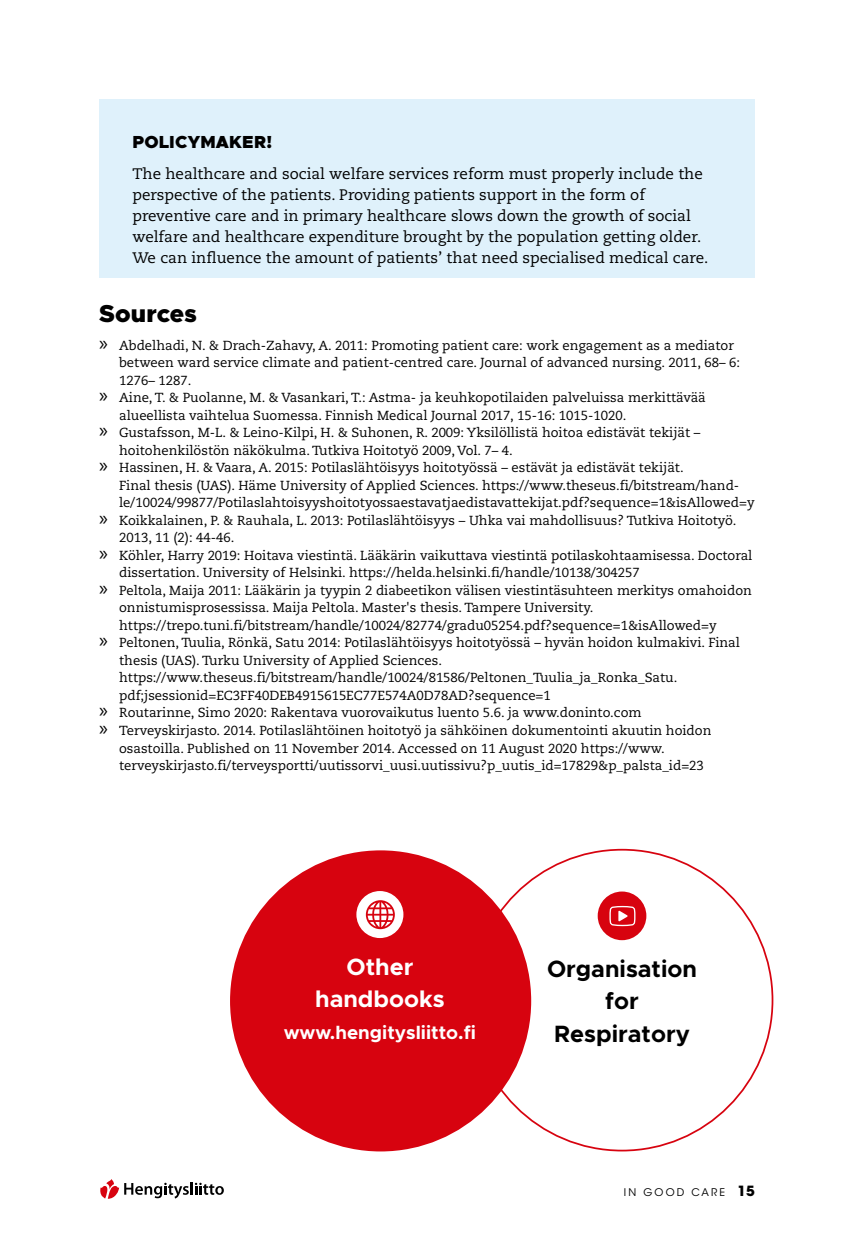
<style>
.page{position:relative;width:854px;height:1241px;background:#fff}
.page>*{position:absolute;margin:0;border:0;box-sizing:border-box;transform-origin:0 0}
.t1{font:900 24.5px "Metropolis";color:#000}
.t2{font:700 23.62px/32.6px "Metropolis";color:#000;text-align:center}
.t3{font:700 23.62px/32.6px "Metropolis";color:#fff;text-align:center}
.t4{font:700 18.9px "Metropolis";color:#fff}
.t5{font:900 17.5px "Metropolis";letter-spacing:.01em;color:#000}
.t6{font:15.22px/21px "Caecilia LT Std";color:#000}
.t7{font:13.12px/17.5px "Caecilia LT Std";color:#000}
.t8{font:10.5px "ITC Avant Garde Std";letter-spacing:.2em;color:#000}
.s1{font-family:"Myriad Pro";font-size:21px}
.s2{font-weight:700;font-size:14px}
</style>
<div class="page">
<div style="left:99px;top:99px;width:655px;height:179px;background:#dff1fb"></div>
<svg style="left:100px;top:1179px;width:124px;height:19px"></svg>
<div style="left:230px;top:850px;width:301px;height:301px;background:#d7030f;border-radius:50%"></div>
<svg style="left:597px;top:891px;width:49px;height:49px"></svg>
<div style="left:356px;top:890px;width:47px;height:47px;background:#fff;border-radius:50%"></div>
<svg style="left:366px;top:900px;width:29px;height:29px"></svg>
<h5 class="t5" style="left:132px;top:131px;width:141px">POLICYMAKER!</h5>
<p class="t6" style="left:132px;top:163px;width:577px">The healthcare and social welfare services reform must properly include the perspective of the patients. Providing patients support in the form of preventive care and in primary healthcare slows down the growth of social welfare and healthcare expenditure brought by the population getting older.<br>We can influence the amount of patients’ that need specialised medical care.</p>
<h3 class="t1" style="left:99px;top:298px;width:99px">Sources</h3>
<p class="t7" style="left:119px;top:336px;width:622px;text-indent:-20px"><span class="s1">»</span> Abdelhadi, N. &amp; Drach-Zahavy, A. 2011: Promoting patient care: work engagement as a mediator between ward service climate and patient-centred care. Journal of advanced nursing. 2011, 68– 6:<br>1276– 1287.</p>
<p class="t7" style="left:119px;top:389px;width:588px;text-indent:-20px"><span class="s1">»</span> Aine, T. &amp; Puolanne, M. &amp; Vasankari, T.: Astma- ja keuhkopotilaiden palveluissa merkittävää alueellista vaihtelua Suomessa. Finnish Medical Journal 2017, 15-16: 1015-1020.</p>
<p class="t7" style="left:119px;top:424px;width:582px;text-indent:-20px"><span class="s1">»</span> Gustafsson, M-L. &amp; Leino-Kilpi, H. &amp; Suhonen, R. 2009: Yksilöllistä hoitoa edistävät tekijät – hoitohenkilöstön näkökulma. Tutkiva Hoitotyö 2009, Vol. 7– 4.</p>
<p class="t7" style="left:119px;top:459px;width:636px;text-indent:-20px"><span class="s1">»</span> Hassinen, H. &amp; Vaara, A. 2015: Potilaslähtöisyys hoitotyössä – estävät ja edistävät tekijät.<br>Final thesis (UAS). Häme University of Applied Sciences. https://www.theseus.fi/bitstream/hand&shy;le/10024/99877/Potilaslahtoisyyshoitotyossaestavatjaedistavattekijat.pdf?sequence=1&amp;isAllowed=y</p>
<p class="t7" style="left:119px;top:511px;width:618px;text-indent:-20px"><span class="s1">»</span> Koikkalainen, P. &amp; Rauhala, L. 2013: Potilaslähtöisyys – Uhka vai mahdollisuus? Tutkiva Hoitotyö.<br>2013, 11 (2): 44-46.</p>
<p class="t7" style="left:119px;top:546px;width:634px;text-indent:-20px"><span class="s1">»</span> Köhler, Harry 2019: Hoitava viestintä. Lääkärin vaikuttava viestintä potilaskohtaamisessa. Doctoral dissertation. University of Helsinki. https://helda.helsinki.fi/handle/10138/304257</p>
<p class="t7" style="left:119px;top:581px;width:634px;text-indent:-20px"><span class="s1">»</span> Peltola, Maija 2011: Lääkärin ja tyypin 2 diabeetikon välisen viestintäsuhteen merkitys omahoidon onnistumisprosessissa. Maija Peltola. Master's thesis. Tampere University. https://trepo.tuni.fi/bitstream/handle/10024/82774/gradu05254.pdf?sequence=1&amp;isAllowed=y</p>
<p class="t7" style="left:119px;top:634px;width:622px;text-indent:-20px"><span class="s1">»</span> Peltonen, Tuulia, Rönkä, Satu 2014: Potilaslähtöisyys hoitotyössä – hyvän hoidon kulmakivi. Final thesis (UAS). Turku University of Applied Sciences. https://www.theseus.fi/bitstream/handle/10024/81586/Peltonen_Tuulia_ja_Ronka_Satu. pdf;jsessionid=EC3FF40DEB4915615EC77E574A0D78AD?sequence=1</p>
<p class="t7" style="left:99px;top:704px;width:543px"><span class="s1">»</span> Routarinne, Simo 2020: Rakentava vuorovaikutus luento 5.6. ja www.doninto.com</p>
<p class="t7" style="left:119px;top:721px;width:593px;text-indent:-20px"><span class="s1">»</span> Terveyskirjasto. 2014. Potilaslähtöinen hoitotyö ja sähköinen dokumentointi akuutin hoidon osastoilla. Published on 11 November 2014. Accessed on 11 August 2020 https://www. terveyskirjasto.fi/terveysportti/uutissorvi_uusi.uutissivu?p_uutis_id=17829&amp;p_palsta_id=23</p>
<p class="t3" style="left:315px;top:950px;width:131px">Other handbooks</p>
<p class="t2" style="left:547px;top:952px;width:151px">Organisation for</p>
<p class="t4" style="left:283px;top:1019px;width:194px">www.hengitysliitto.fi</p>
<p class="t2" style="left:554px;top:1017px;width:137px">Respiratory</p>
<p class="t8" style="left:623px;top:1185px;width:132px">IN GOOD CARE <span class="s2">15</span></p>
</div>
